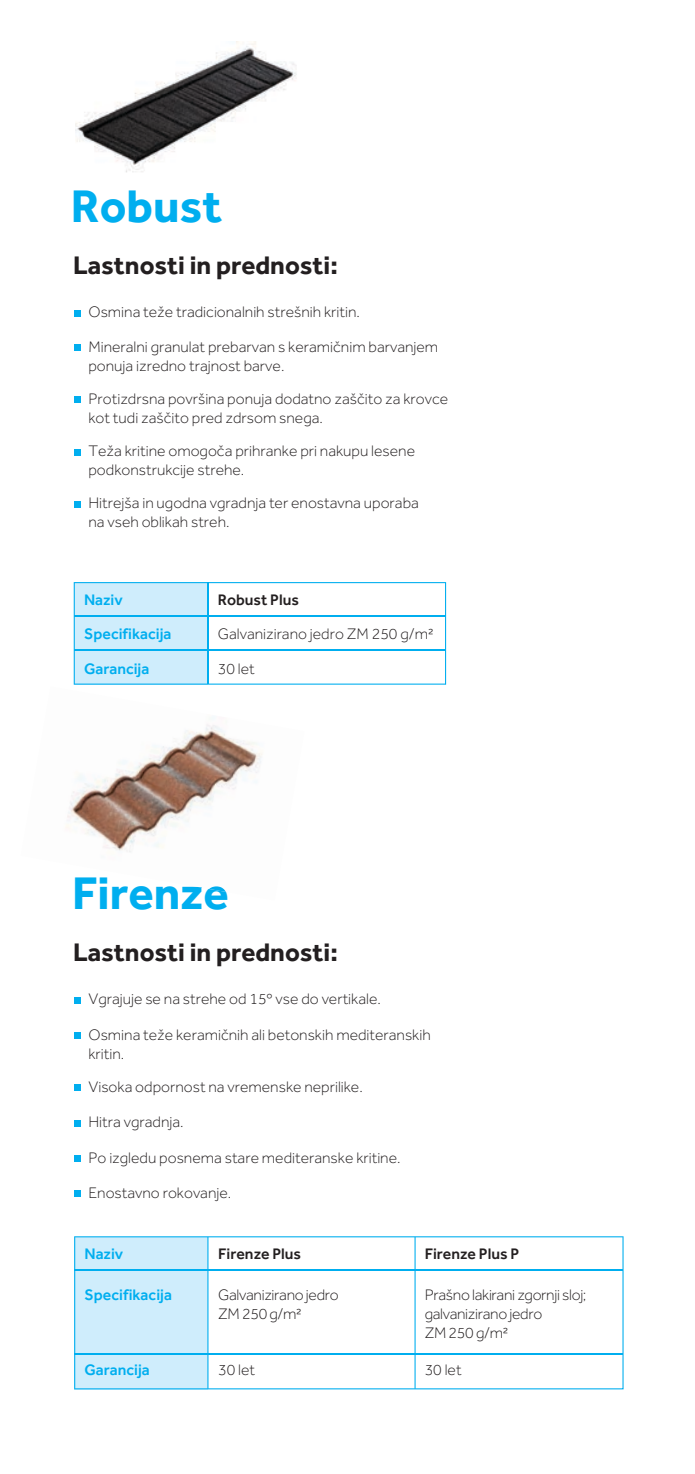
<style>
.page{position:relative;width:695px;height:1474px;background:#fff}
.page>*{position:absolute;margin:0;border:0;box-sizing:border-box;transform-origin:0 0}
.t1{font:700 47.25px "Effra";color:#00aeef}
.t2{font:700 26.25px "Effra";color:#231f20}
.t3{font:300 15.75px/33.2px "Effra";color:#231f20}
.t4{font:300 15.75px/18.9px "Effra";letter-spacing:-.02em;color:#231f20}
.t5{font:500 15.75px "Effra";color:#00aeef}
.t6{font:500 15.75px "Effra";color:#231f20}
</style>
<div class="page">
<img style="left:75px;top:42px;width:222px;height:131px">
<img style="left:66px;top:717px;width:196px;height:135px">
<img style="left:198px;top:886px;width:28px;height:6px">
<svg style="left:74px;top:310px;width:6px;height:6px"></svg>
<svg style="left:74px;top:344px;width:6px;height:6px"></svg>
<svg style="left:74px;top:397px;width:6px;height:6px"></svg>
<svg style="left:74px;top:449px;width:6px;height:6px"></svg>
<svg style="left:74px;top:501px;width:6px;height:6px"></svg>
<svg style="left:74px;top:997px;width:6px;height:6px"></svg>
<svg style="left:74px;top:1032px;width:6px;height:6px"></svg>
<div style="left:74px;top:1084px;width:6px;height:7px;background:#00aeef"></div>
<svg style="left:74px;top:1120px;width:6px;height:6px"></svg>
<svg style="left:74px;top:1155px;width:6px;height:6px"></svg>
<svg style="left:74px;top:1190px;width:6px;height:6px"></svg>
<svg style="left:74px;top:1236px;width:549px;height:153px"></svg>
<hr style="left:75px;top:1269px;width:548px;height:1px;background:#00aeef">
<hr style="left:75px;top:1353px;width:548px;height:1px;background:#00aeef">
<svg style="left:74px;top:582px;width:372px;height:102px"></svg>
<hr style="left:74px;top:615px;width:371px;height:1px;background:#00aeef">
<hr style="left:74px;top:649px;width:371px;height:2px;background:#00aeef">
<h1 class="t1" style="left:71px;top:178px;width:153px">Robust</h1>
<h2 class="t2" style="left:73px;top:249px;width:266px">Lastnosti in prednosti:</h2>
<p class="t3" style="left:88px;top:294px;width:351px;line-height:34.5px">Osmina teže tradicionalnih strešnih kritin.<br>Mineralni granulat prebarvan s keramičnim barvanjem</p>
<p class="t3" style="left:88px;top:348px;width:361px">ponuja izredno trajnost barve.<br>Protizdrsna površina ponuja dodatno zaščito za krovce</p>
<p class="t3" style="left:88px;top:401px;width:328px">kot tudi zaščito pred zdrsom snega.<br>Teža kritine omogoča prihranke pri nakupu lesene</p>
<p class="t3" style="left:88px;top:453px;width:332px">podkonstrukcije strehe.<br>Hitrejša in ugodna vgradnja ter enostavna uporaba</p>
<p class="t3" style="left:88px;top:505px;width:142px">na vseh oblikah streh.</p>
<p class="t5" style="left:84px;top:590px;width:40px">Naziv</p>
<p class="t6" style="left:218px;top:590px;width:83px">Robust Plus</p>
<p class="t5" style="left:84px;top:624px;width:89px">Specifikacija</p>
<p class="t3" style="left:218px;top:617px;width:217px">Galvanizirano jedro ZM 250 g/m²</p>
<p class="t5" style="left:84px;top:659px;width:67px">Garancija</p>
<p class="t3" style="left:218px;top:651px;width:38px">30 let</p>
<h1 class="t1" style="left:72px;top:864px;width:158px">Firenze</h1>
<h2 class="t2" style="left:73px;top:935px;width:266px">Lastnosti in prednosti:</h2>
<p class="t3" style="left:88px;top:982px;width:294px">Vgrajuje se na strehe od 15º vse do vertikale.</p>
<p class="t3" style="left:88px;top:1024px;width:344px;line-height:18.9px">Osmina teže keramičnih ali betonskih mediteranskih kritin.</p>
<p class="t3" style="left:88px;top:1070px;width:276px">Visoka odpornost na vremenske neprilike.</p>
<p class="t3" style="left:88px;top:1105px;width:97px">Hitra vgradnja.</p>
<p class="t3" style="left:88px;top:1140px;width:313px">Po izgledu posnema stare mediteranske kritine.</p>
<p class="t3" style="left:88px;top:1175px;width:144px">Enostavno rokovanje.</p>
<p class="t5" style="left:84px;top:1244px;width:40px">Naziv</p>
<p class="t6" style="left:218px;top:1244px;width:84px">Firenze Plus</p>
<p class="t6" style="left:424px;top:1244px;width:96px">Firenze Plus P</p>
<p class="t5" style="left:85px;top:1285px;width:89px">Specifikacija</p>
<p class="t4" style="left:218px;top:1285px;width:122px">Galvanizirano jedro<br>ZM 250 g/m²</p>
<p class="t4" style="left:424px;top:1285px;width:163px">Prašno lakirani zgornji sloj; galvanizirano jedro<br>ZM 250 g/m²</p>
<p class="t5" style="left:84px;top:1360px;width:67px">Garancija</p>
<p class="t3" style="left:218px;top:1352px;width:38px">30 let</p>
<p class="t3" style="left:424px;top:1352px;width:38px">30 let</p>
</div>
